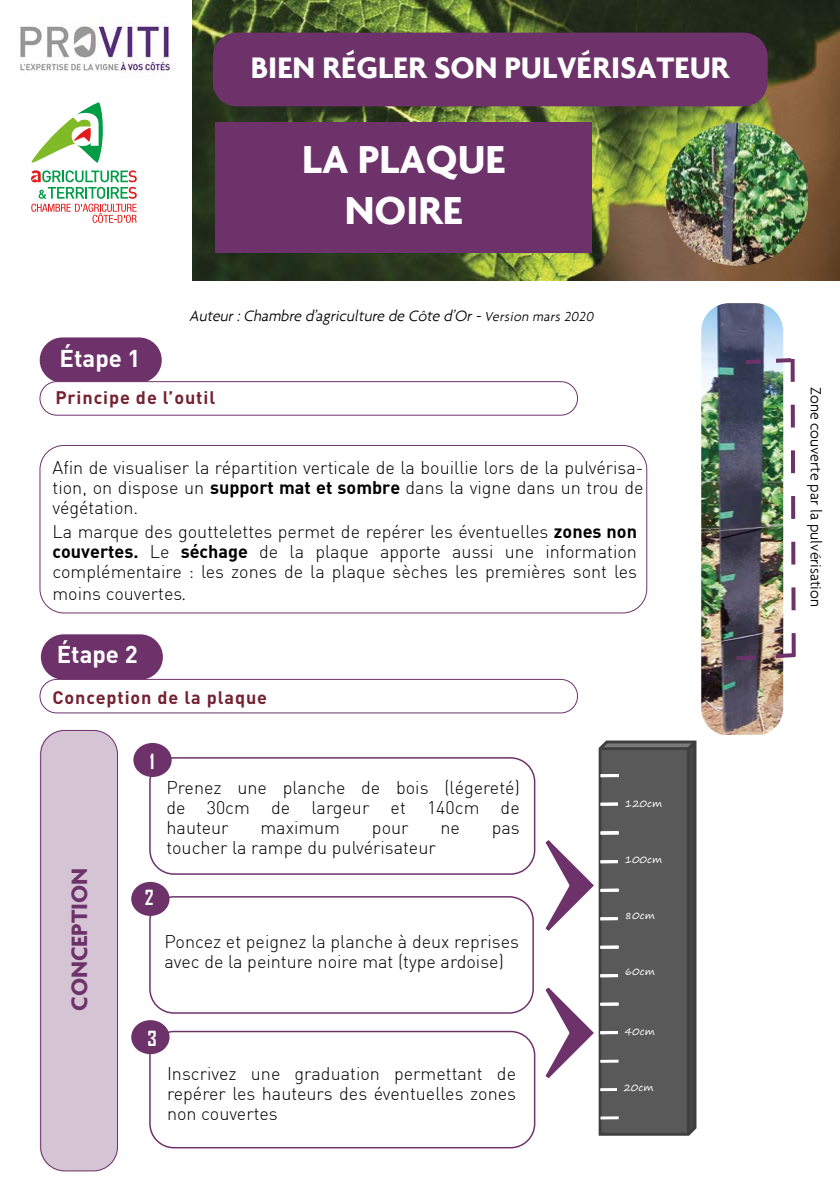
<style>
.page{position:relative;width:840px;height:1191px;background:#fff}
.page>*{position:absolute;margin:0;border:0;box-sizing:border-box;transform-origin:0 0}
.t1{font:700 42px/50.4px "Agenda";color:#fff;text-align:center}
.t2{font:700 32px "Agenda";color:#fff}
.t3{font:700 24px "DIN Pro";color:#fff}
.t4{font:700 24px "Agenda";color:#6e326b}
.t5{font:700 20px "Agency FB";color:#fff}
.t6{font:300 18px/20px "DIN";color:#000;text-align:justify}
.t7{font:700 18px "DIN Pro";letter-spacing:.05em;color:#742232}
.t8{font:italic 300 16px "Agenda";color:#000}
.t9{font:300 16px "Agenda";color:#000}
.t10{font:9.8px "Segoe Print";letter-spacing:.02em;color:#fff}
.s1{font-size:14px}
.s2{font-family:"DIN Bold";font-weight:400}
.s3{font-family:"Agenda"}
</style>
<div class="page">
<div style="left:40px;top:337px;width:122px;height:46px;background:#6e326b;border-radius:23px"></div>
<div style="left:41px;top:634px;width:122px;height:45px;background:#6e326b;border-radius:23px"></div>
<div style="left:40px;top:381px;width:537px;height:34px;border:1px solid #6e326b;border-radius:17px"></div>
<div style="left:40px;top:445px;width:606px;height:168px;border:1px solid #6e326b;border-radius:24px"></div>
<img style="left:193px;top:0;width:646px;height:281px">
<img style="left:665px;top:123px;width:142px;height:143px">
<img style="left:701px;top:303px;width:81px;height:432px">
<svg style="left:598px;top:740px;width:98px;height:396px;background:#585858"></svg>
<hr style="left:686px;top:748px;width:3px;height:386px;background:#3f3f3f">
<hr style="left:600px;top:1088px;width:18px;height:3px;background:#fff">
<hr style="left:600px;top:1059px;width:18px;height:3px;background:#fff">
<hr style="left:600px;top:1031px;width:18px;height:3px;background:#fff">
<hr style="left:600px;top:1002px;width:18px;height:3px;background:#fff">
<hr style="left:600px;top:974px;width:18px;height:3px;background:#fff">
<hr style="left:600px;top:945px;width:18px;height:3px;background:#fff">
<hr style="left:600px;top:917px;width:18px;height:3px;background:#fff">
<hr style="left:600px;top:888px;width:18px;height:4px;background:#f2f2f2">
<hr style="left:600px;top:888px;width:18px;height:3px;background:#fff">
<hr style="left:600px;top:860px;width:18px;height:3px;background:#fff">
<svg style="left:600px;top:834px;width:18px;height:1px"></svg>
<hr style="left:600px;top:831px;width:18px;height:3px;background:#fff">
<hr style="left:600px;top:802px;width:18px;height:3px;background:#fff">
<hr style="left:600px;top:774px;width:18px;height:3px;background:#fff">
<hr style="left:600px;top:1116px;width:18px;height:3px;background:#fff">
<div style="left:617px;top:1072px;width:53px;height:22px;background:#595959"></div>
<div style="left:618px;top:1015px;width:53px;height:22px;background:#595959"></div>
<div style="left:618px;top:957px;width:53px;height:22px;background:#595959"></div>
<div style="left:618px;top:900px;width:53px;height:22px;background:#595959"></div>
<div style="left:618px;top:845px;width:53px;height:21px;background:#595959"></div>
<div style="left:618px;top:788px;width:53px;height:22px;background:#595959"></div>
<div style="left:216px;top:122px;width:375px;height:130px;background:#6e326b"></div>
<div style="left:131px;top:1020px;width:38px;height:34px;background:#6e326b;border-radius:50%"></div>
<div style="left:131px;top:882px;width:38px;height:34px;background:#6e326b;border-radius:50%"></div>
<div style="left:133px;top:743px;width:38px;height:34px;background:#6e326b;border-radius:50%"></div>
<div style="left:40px;top:730px;width:78px;height:441px;background:#d5c4d4;border-radius:24px"></div>
<div style="left:40px;top:679px;width:537px;height:34px;border:1px solid #6e326b;border-radius:17px"></div>
<img style="left:732px;top:355px;width:64px;height:307px">
<div style="left:149px;top:757px;width:386px;height:117px;border:2px solid #6e326b;border-radius:24px"></div>
<div style="left:149px;top:896px;width:384px;height:117px;border:2px solid #6e326b;border-radius:24px"></div>
<div style="left:149px;top:1030px;width:386px;height:118px;border:2px solid #6e326b;border-radius:24px"></div>
<div style="left:213px;top:33px;width:554px;height:73px;background:#6e326b;border-radius:24px"></div>
<svg style="left:31px;top:170px;width:106px;height:53px"></svg>
<svg style="left:32px;top:102px;width:71px;height:61px"></svg>
<img style="left:20px;top:22px;width:156px;height:55px">
<h2 class="t2" style="left:251px;top:48px;width:480px">BIEN RÉGLER SON PULV É RISATEUR</h2>
<h1 class="t1" style="left:302px;top:134px;width:205px">LA PLAQUE<br>NOIRE</h1>
<h3 class="t3" style="left:60px;top:342px;width:82px">Étape 1</h3>
<p class="t8" style="left:189px;top:306px;width:408px">Auteur:Chambre d’agriculture de Côte d’Or-<span class="s1">Version mars 2020</span></p>
<p class="t7" style="left:55px;top:385px;width:161px">Principe de l’outil</p>
<p class="t6" style="left:52px;top:457px;width:592px">Afin de visualiser la répartition verticale de la bouillie lors de la pulvérisa&shy;tion, on dispose un <span class="s2">support mat et sombre</span> dans la vigne dans un trou de végétation.</p>
<p class="t6" style="left:52px;top:521px;width:585px;line-height:20.6px">La marque des gouttelettes permet de repérer les éventuelles <span class="s2">zones non couvertes.</span> Le <span class="s2">séchage</span> de la plaque apporte aussi une information complémentaire : les zones de la plaque sèches les premières sont les moins couvertes<span class="s3">.</span></p>
<h3 class="t3" style="left:57px;top:638px;width:82px">Étape 2</h3>
<p class="t7" style="left:52px;top:685px;width:216px">Conception de la plaque</p>
<h3 class="t4" style="left:65px;top:1010px;width:144px;rotate:-90deg">CONCEPTION</h3>
<p class="t5" style="left:150px;top:749px;width:6px">1</p>
<p class="t6" style="left:166px;top:777px;width:354px">Prenez une planche de bois (légereté) de 30cm de largeur et 140cm de hauteur</p>
<p class="t6" style="left:260px;top:817px;width:81px">maximum</p>
<p class="t6" style="left:372px;top:817px;width:38px">pour</p>
<p class="t6" style="left:440px;top:817px;width:21px">ne</p>
<p class="t6" style="left:491px;top:817px;width:30px">pas</p>
<p class="t6" style="left:166px;top:837px;width:271px">toucher la rampe du pulvérisateur</p>
<p class="t5" style="left:145px;top:885px;width:10px">2</p>
<p class="t6" style="left:164px;top:931px;width:356px">Poncez et peignez la planche à deux reprises avec de la peinture noire mat (type ardoise)</p>
<p class="t5" style="left:147px;top:1026px;width:11px">3</p>
<p class="t6" style="left:167px;top:1063px;width:350px">Inscrivez une graduation permettant de repérer les hauteurs des éventuelles zones non couvertes</p>
<p class="t10" style="left:624px;top:794px;width:39px">120cm</p>
<p class="t10" style="left:624px;top:851px;width:39px">100cm</p>
<p class="t10" style="left:624px;top:906px;width:31px">80cm</p>
<p class="t10" style="left:624px;top:963px;width:31px">60cm</p>
<p class="t10" style="left:624px;top:1022px;width:31px">40cm</p>
<p class="t10" style="left:623px;top:1079px;width:31px">20cm</p>
<p class="t9" style="left:825px;top:387px;width:221px;rotate:90deg">Zone couverte par la pulvérisation</p>
</div>
